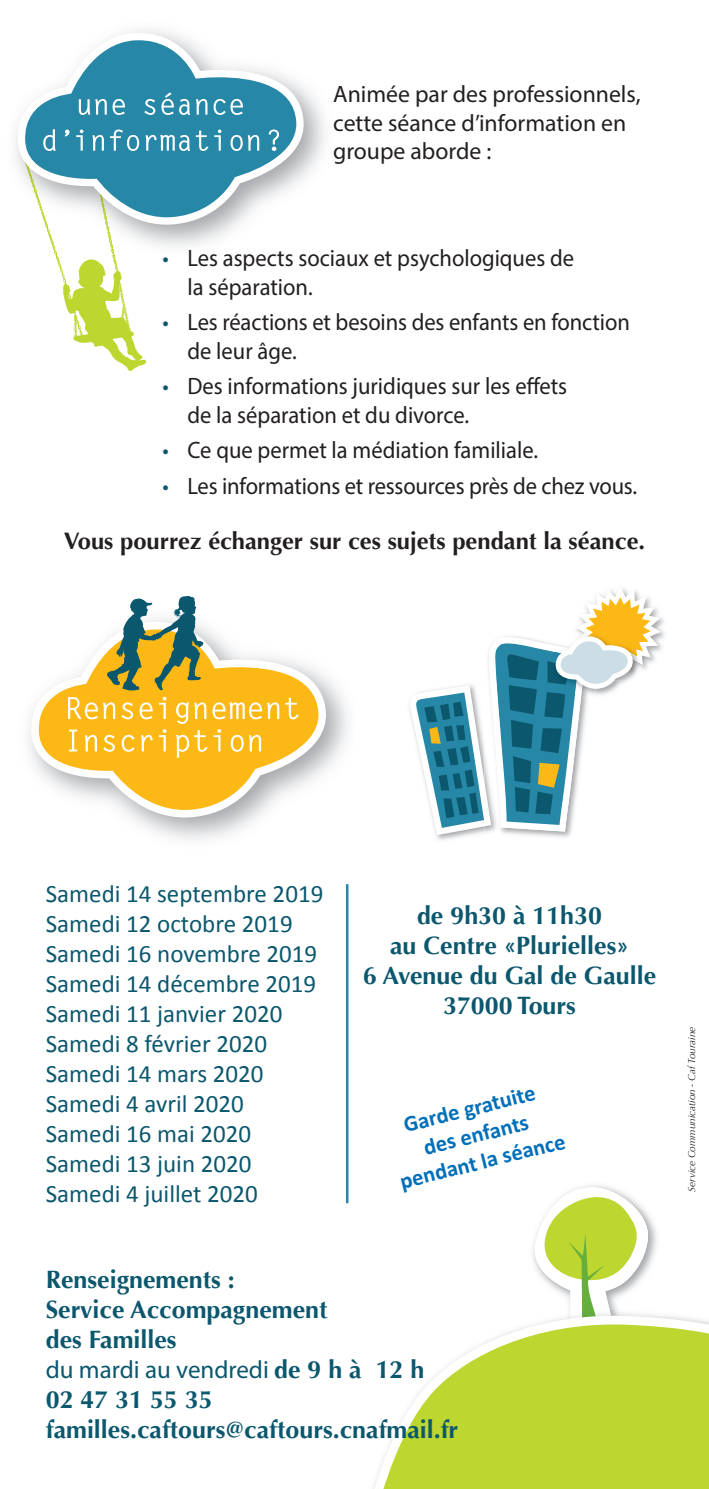
<style>
.page{position:relative;width:709px;height:1489px;background:#fff}
.page>*{position:absolute;margin:0;border:0;box-sizing:border-box;transform-origin:0 0}
.t1{font:25px "Calibri";color:#0b576d}
.t2{font:700 25px "Optima LT";color:#0b576d}
.t3{font:25px "Myriad Pro";color:#0b576d}
.t4{font:23.75px/28.5px "Myriad Pro";color:#231f20;scale:.95 1}
.t5{font:23.75px/28.5px "Myriad Pro";color:#231f20}
.t6{font:700 23.75px "Optima LT";color:#231f20}
.t7{font:700 22.5px "Calibri";color:#006fb9}
.t8{font:italic 10px "Optima LT";color:#231f20}
.s1{color:#0b576d}
.s2{font-family:"Optima LT";font-weight:700}
</style>
<div class="page">
<svg style="left:17px;top:33px;width:289px;height:192px"></svg>
<svg style="left:79px;top:99px;width:28px;height:16px"></svg>
<svg style="left:113px;top:99px;width:12px;height:16px"></svg>
<svg style="left:144px;top:99px;width:11px;height:16px"></svg>
<svg style="left:161px;top:92px;width:29px;height:23px"></svg>
<svg style="left:196px;top:99px;width:11px;height:16px"></svg>
<svg style="left:213px;top:99px;width:30px;height:16px"></svg>
<svg style="left:22px;top:129px;width:168px;height:242px"></svg>
<svg style="left:196px;top:130px;width:12px;height:21px"></svg>
<svg style="left:214px;top:129px;width:7px;height:22px"></svg>
<svg style="left:230px;top:135px;width:29px;height:16px"></svg>
<svg style="left:269px;top:129px;width:10px;height:22px"></svg>
<svg style="left:30px;top:622px;width:298px;height:195px"></svg>
<svg style="left:107px;top:596px;width:96px;height:94px"></svg>
<svg style="left:68px;top:697px;width:47px;height:22px"></svg>
<svg style="left:121px;top:702px;width:12px;height:17px"></svg>
<svg style="left:139px;top:702px;width:14px;height:17px"></svg>
<svg style="left:159px;top:696px;width:7px;height:23px"></svg>
<svg style="left:176px;top:702px;width:30px;height:22px"></svg>
<svg style="left:212px;top:702px;width:67px;height:17px"></svg>
<svg style="left:285px;top:697px;width:14px;height:22px"></svg>
<svg style="left:69px;top:729px;width:8px;height:22px"></svg>
<svg style="left:85px;top:734px;width:12px;height:17px"></svg>
<svg style="left:103px;top:734px;width:12px;height:17px"></svg>
<svg style="left:122px;top:734px;width:13px;height:17px"></svg>
<svg style="left:141px;top:734px;width:12px;height:17px"></svg>
<svg style="left:159px;top:729px;width:7px;height:22px"></svg>
<svg style="left:176px;top:730px;width:31px;height:27px"></svg>
<svg style="left:214px;top:729px;width:7px;height:22px"></svg>
<svg style="left:231px;top:734px;width:30px;height:17px"></svg>
<img style="left:436px;top:835px;width:34px;height:5px">
<img style="left:660px;top:617px;width:5px;height:34px">
<svg style="left:409px;top:588px;width:251px;height:247px"></svg>
<hr style="left:346px;top:884px;width:2px;height:319px;background:#2787a6">
<img style="left:588px;top:1185px;width:69px;height:82px">
<svg style="left:533px;top:1186px;width:116px;height:122px"></svg>
<img style="left:598px;top:1308px;width:16px;height:7px">
<img style="left:582px;top:1308px;width:16px;height:7px">
<svg style="left:373px;top:1315px;width:336px;height:173px;fill:#bed630"></svg>
<p class="t5" style="left:333px;top:80px;width:309px">Animée par des professionnels,</p>
<p class="t5" style="left:333px;top:108px;width:294px">cette séance d’information en groupe aborde :</p>
<p class="t4" style="left:187px;top:243px;width:408px;text-indent:-25px"><span class="s1">•</span> Les aspects sociaux et psychologiques de la séparation.</p>
<p class="t4" style="left:187px;top:307px;width:467px;text-indent:-25px"><span class="s1">•</span> Les réactions et besoins des enfants en fonction de leur âge.</p>
<p class="t4" style="left:187px;top:371px;width:401px;text-indent:-25px"><span class="s1">•</span> Des informations juridiques sur les effets de la séparation et du divorce.</p>
<p class="t4" style="left:162px;top:436px;width:397px"><span class="s1">•</span> Ce que permet la médiation familiale.</p>
<p class="t4" style="left:162px;top:471px;width:501px"><span class="s1">•</span> Les informations et ressources près de chez vous.</p>
<p class="t6" style="left:64px;top:527px;width:583px">Vous pourrez échanger sur ces sujets pendant la séance.</p>
<p class="t1" style="left:46px;top:877px;width:279px">Samedi 14 septembre 2019</p>
<p class="t1" style="left:46px;top:907px;width:248px">Samedi 12 octobre 2019</p>
<p class="t1" style="left:46px;top:937px;width:273px">Samedi 16 novembre 2019</p>
<p class="t1" style="left:46px;top:967px;width:272px">Samedi 14 décembre 2019</p>
<p class="t1" style="left:46px;top:997px;width:238px">Samedi 11 janvier 2020</p>
<p class="t1" style="left:46px;top:1027px;width:223px">Samedi 8 février 2020</p>
<p class="t1" style="left:46px;top:1057px;width:219px">Samedi 14 mars 2020</p>
<p class="t1" style="left:46px;top:1087px;width:200px">Samedi 4 avril 2020</p>
<p class="t1" style="left:46px;top:1117px;width:207px">Samedi 16 mai 2020</p>
<p class="t1" style="left:46px;top:1147px;width:207px">Samedi 13 juin 2020</p>
<p class="t1" style="left:46px;top:1177px;width:214px">Samedi 4 juillet 2020</p>
<p class="t2" style="left:417px;top:901px;width:186px">de 9h30 à 11h30</p>
<p class="t2" style="left:390px;top:931px;width:240px">au Centre «Plurielles»</p>
<p class="t2" style="left:363px;top:961px;width:295px">6 Avenue du Gal de Gaulle</p>
<p class="t2" style="left:443px;top:991px;width:134px">37000 Tours</p>
<p class="t7" style="left:400px;top:1110px;width:136px;rotate:-14deg">Garde gratuite</p>
<p class="t7" style="left:420px;top:1133px;width:109px;rotate:-14deg">des enfants</p>
<p class="t7" style="left:397px;top:1167px;width:171px;rotate:-14deg">pendant la séance</p>
<p class="t2" style="left:46px;top:1264px;width:190px">Renseignements :</p>
<p class="t2" style="left:46px;top:1294px;width:283px">Service Accompagnement</p>
<p class="t2" style="left:46px;top:1324px;width:132px">des Familles</p>
<p class="t3" style="left:46px;top:1354px;width:380px">du mardi au vendredi <span class="s2">de 9 h à 12 h</span></p>
<p class="t2" style="left:46px;top:1384px;width:168px">02 47 31 55 35</p>
<p class="t2" style="left:46px;top:1414px;width:414px">familles.caftours@caftours.cnafmail.fr</p>
<p class="t8" style="left:686px;top:1191px;width:167px;rotate:-90deg">Service Communication - Caf Touraine</p>
</div>
